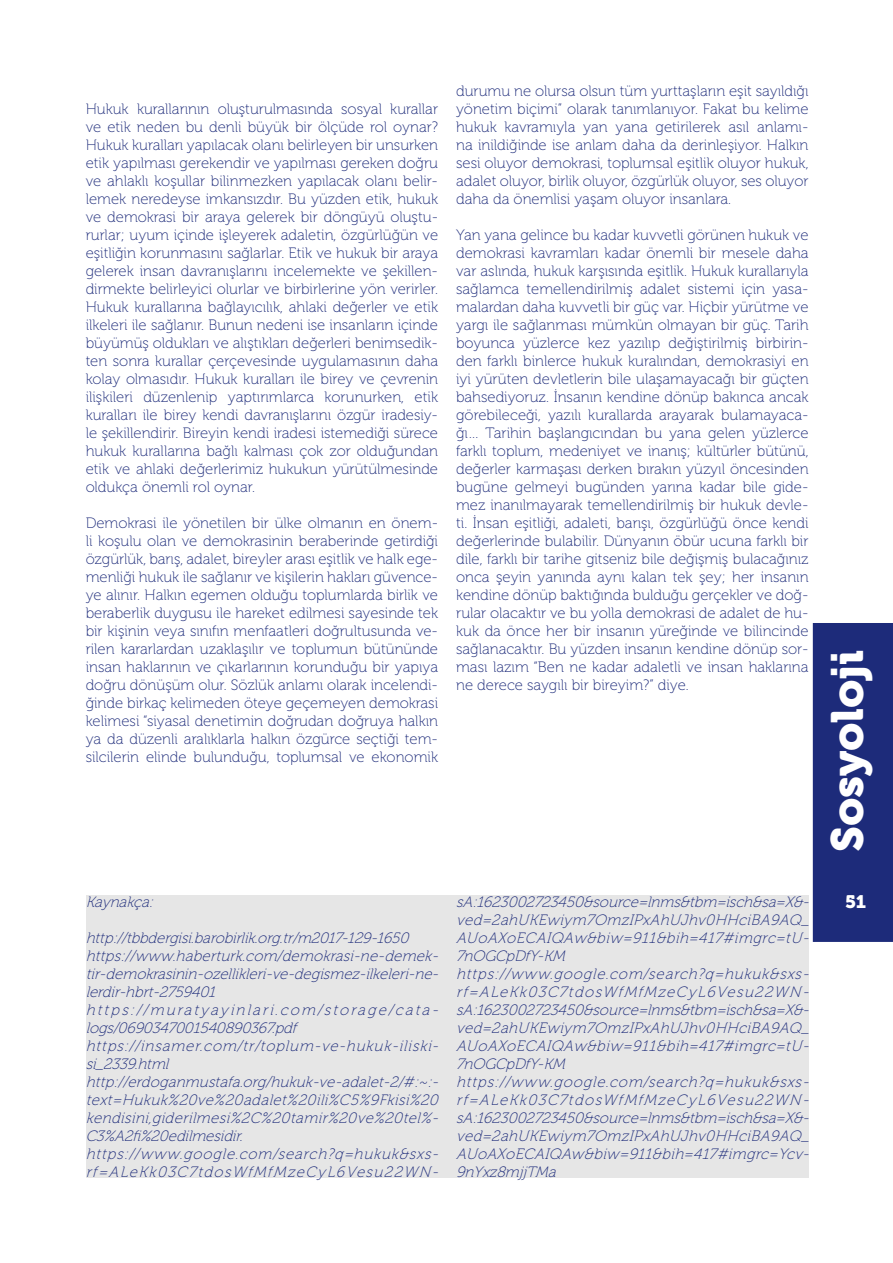
<style>
.page{position:relative;width:893px;height:1263px;background:#fff}
.page>*{position:absolute;margin:0;border:0;box-sizing:border-box;transform-origin:0 0}
.t1{font:45px "Museo 900";color:#fff}
.t2{font:18px "Museo 900";color:#fff}
.t3{font:15px/18px "Museo 100";color:#1d2b7a;text-align:justify}
.t4{font:italic 15px/18px "Museo 100";color:#1d2b7a}
</style>
<div class="page">
<div style="left:813px;top:623px;width:80px;height:319px;background:#1d2b7a"></div>
<div style="left:86px;top:895px;width:722px;height:283px;background:#e6e6e6"></div>
<p class="t3" style="left:86px;top:101px;width:354px">Hukuk kurallarının oluşturulmasında sosyal kurallar ve etik neden bu denli büyük bir ölçüde rol oynar?<br>Hukuk kuralları yapılacak olanı belirleyen bir unsurken etik yapılması gerekendir ve yapılması gereken doğru ve ahlaklı koşullar bilinmezken yapılacak olanı belir&shy;lemek neredeyse imkansızdır. Bu yüzden etik, hukuk ve demokrasi bir araya gelerek bir döngüyü oluştu&shy;rurlar; uyum içinde işleyerek adaletin, özgürlüğün ve eşitliğin korunmasını sağlarlar. Etik ve hukuk bir araya gelerek insan davranışlarını incelemekte ve şekillen&shy;dirmekte belirleyici olurlar ve birbirlerine yön verirler.<br>Hukuk kurallarına bağlayıcılık, ahlaki değerler ve etik ilkeleri ile sağlanır. Bunun nedeni ise insanların içinde büyümüş oldukları ve alıştıkları değerleri benimsedik&shy;ten sonra kurallar çerçevesinde uygulamasının daha kolay olmasıdır. Hukuk kuralları ile birey ve çevrenin ilişkileri düzenlenip yaptırımlarca korunurken, etik kuralları ile birey kendi davranışlarını özgür iradesiy&shy;le şekillendirir. Bireyin kendi iradesi istemediği sürece hukuk kurallarına bağlı kalması çok zor olduğundan etik ve ahlaki değerlerimiz hukukun yürütülmesinde oldukça önemli rol oynar.</p>
<p class="t3" style="left:86px;top:515px;width:354px">Demokrasi ile yönetilen bir ülke olmanın en önem&shy;li koşulu olan ve demokrasinin beraberinde getirdiği özgürlük, barış, adalet, bireyler arası eşitlik ve halk ege&shy;menliği hukuk ile sağlanır ve kişilerin hakları güvence&shy;ye alınır. Halkın egemen olduğu toplumlarda birlik ve beraberlik duygusu ile hareket edilmesi sayesinde tek bir kişinin veya sınıfın menfaatleri doğrultusunda ve&shy;rilen kararlardan uzaklaşılır ve toplumun bütününde insan haklarının ve çıkarlarının korunduğu bir yapıya doğru dönüşüm olur. Sözlük anlamı olarak incelendi&shy;ğinde birkaç kelimeden öteye geçemeyen demokrasi kelimesi “siyasal denetimin doğrudan doğruya halkın ya da düzenli aralıklarla halkın özgürce seçtiği tem&shy;silcilerin elinde bulunduğu, toplumsal ve ekonomik</p>
<p class="t3" style="left:456px;top:83px;width:354px">durumu ne olursa olsun tüm yurttaşların eşit sayıldığı yönetim biçimi” olarak tanımlanıyor. Fakat bu kelime hukuk kavramıyla yan yana getirilerek asıl anlamı&shy;na inildiğinde ise anlam daha da derinleşiyor. Halkın sesi oluyor demokrasi, toplumsal eşitlik oluyor hukuk, adalet oluyor, birlik oluyor, özgürlük oluyor, ses oluyor daha da önemlisi yaşam oluyor insanlara.</p>
<p class="t3" style="left:456px;top:227px;width:354px">Yan yana gelince bu kadar kuvvetli görünen hukuk ve demokrasi kavramları kadar önemli bir mesele daha var aslında, hukuk karşısında eşitlik. Hukuk kurallarıyla sağlamca temellendirilmiş adalet sistemi için yasa&shy;malardan daha kuvvetli bir güç var. Hiçbir yürütme ve yargı ile sağlanması mümkün olmayan bir güç. Tarih boyunca yüzlerce kez yazılıp değiştirilmiş birbirin&shy;den farklı binlerce hukuk kuralından, demokrasiyi en iyi yürüten devletlerin bile ulaşamayacağı bir güçten bahsediyoruz. İnsanın kendine dönüp bakınca ancak görebileceği, yazılı kurallarda arayarak bulamayaca&shy;ğı… Tarihin başlangıcından bu yana gelen yüzlerce farklı toplum, medeniyet ve inanış; kültürler bütünü, değerler karmaşası derken bırakın yüzyıl öncesinden bugüne gelmeyi bugünden yarına kadar bile gide&shy;mez inanılmayarak temellendirilmiş bir hukuk devle&shy;ti. İnsan eşitliği, adaleti, barışı, özgürlüğü önce kendi değerlerinde bulabilir. Dünyanın öbür ucuna farklı bir dile, farklı bir tarihe gitseniz bile değişmiş bulacağınız onca şeyin yanında aynı kalan tek şey; her insanın kendine dönüp baktığında bulduğu gerçekler ve doğ&shy;rular olacaktır ve bu yolla demokrasi de adalet de hu&shy;kuk da önce her bir insanın yüreğinde ve bilincinde sağlanacaktır. Bu yüzden insanın kendine dönüp sor&shy;ması lazım “Ben ne kadar adaletli ve insan haklarına ne derece saygılı bir bireyim?” diye.</p>
<p class="t4" style="left:86px;top:893px;width:73px">Kaynakça:</p>
<p class="t4" style="left:86px;top:929px;width:358px">http://tbbdergisi.barobirlik.org.tr/m2017-129-1650 https://www.haberturk.com/demokrasi-ne-demek&shy;tir-demokrasinin-ozellikleri-ve-degismez-ilkeleri-ne&shy;lerdir-hbrt-2759401 https://muratyayinlari.com/storage/cata&shy;logs/0690347001540890367.pdf https://insamer.com/tr/toplum-ve-hukuk-iliski&shy;si_2339.html http://erdoganmustafa.org/hukuk-ve-adalet-2/#:~:- text=Hukuk%20ve%20adalet%20ili%C5%9Fkisi%20 kendisini,giderilmesi%2C%20tamir%20ve%20tel%- C3%A2fi%20edilmesidir. https://www.google.com/search?q=hukuk&amp;sxs&shy;rf=ALeKk03C7tdosWfMfMzeCyL6Vesu22WN-</p>
<p class="t4" style="left:456px;top:893px;width:359px">sA:1623002723450&amp;source=lnms&amp;tbm=isch&amp;sa=X&amp;- ved=2ahUKEwiym7OmzIPxAhUJhv0HHciBA9AQ_ AUoAXoECAIQAw&amp;biw=911&amp;bih=417#imgrc=tU-7nOGCpDfY-KM https://www.google.com/search?q=hukuk&amp;sxs&shy;rf=ALeKk03C7tdosWfMfMzeCyL6Vesu22WN&shy;sA:1623002723450&amp;source=lnms&amp;tbm=isch&amp;sa=X&amp;- ved=2ahUKEwiym7OmzIPxAhUJhv0HHciBA9AQ_ AUoAXoECAIQAw&amp;biw=911&amp;bih=417#imgrc=tU-7nOGCpDfY-KM https://www.google.com/search?q=hukuk&amp;sxs&shy;rf=ALeKk03C7tdosWfMfMzeCyL6Vesu22WN&shy;sA:1623002723450&amp;source=lnms&amp;tbm=isch&amp;sa=X&amp;- ved=2ahUKEwiym7OmzIPxAhUJhv0HHciBA9AQ_ AUoAXoECAIQAw&amp;biw=911&amp;bih=417#imgrc=Ycv-9nYxz8mjj TMa</p>
<h1 class="t1" style="left:822px;top:852px;width:205px;rotate:-90deg">Sosyoloji</h1>
<p class="t2" style="left:845px;top:891px;width:23px">51</p>
</div>
